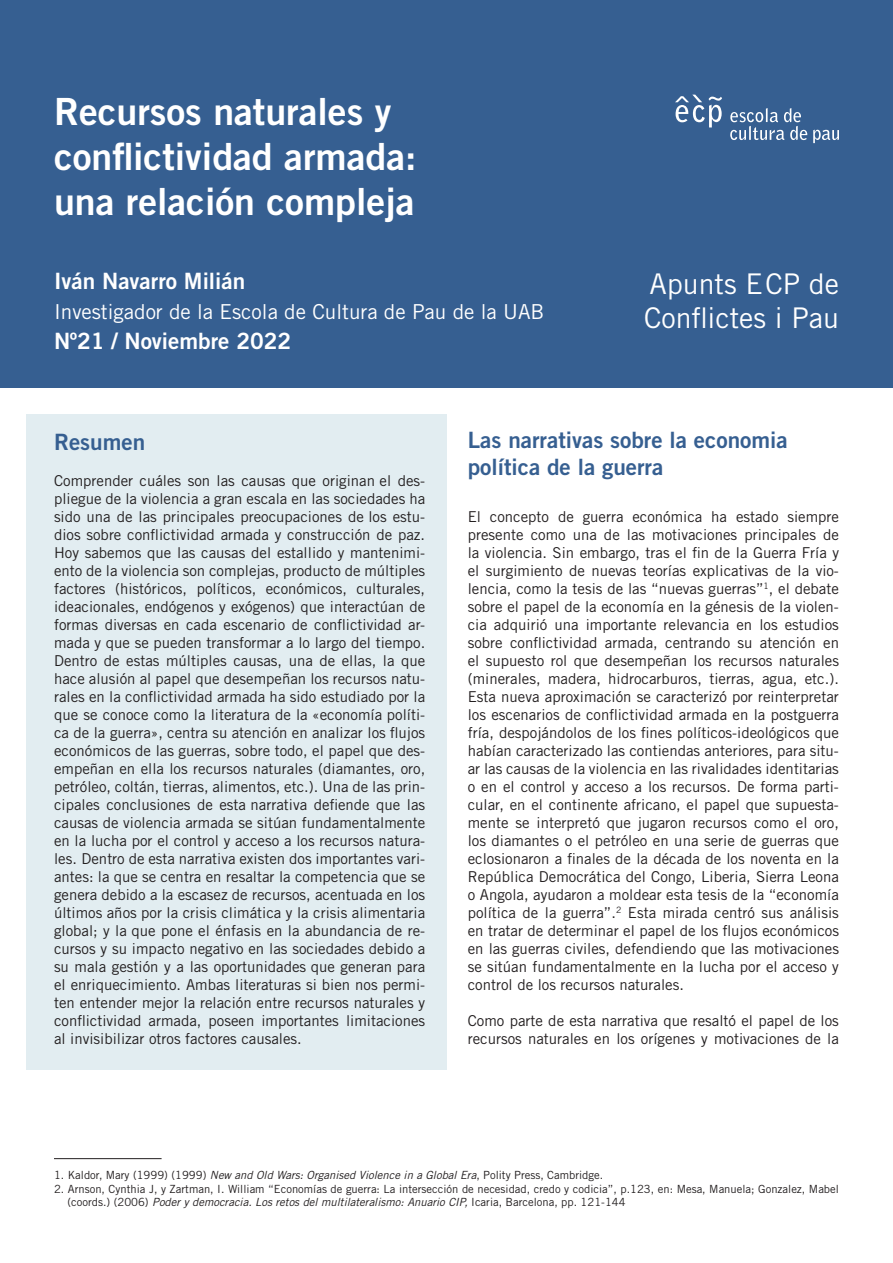
<style>
.page{position:relative;width:893px;height:1263px;background:#fff}
.page>*{position:absolute;margin:0;border:0;box-sizing:border-box;transform-origin:0 0}
.t1{font:37.5px "Trade Gothic LT Std Bd 2";color:#fff}
.t2{font:28.5px "Trade Gothic LT Std";color:#fff}
.Normal__Web{font:22.5px/27px "Trade Gothic LT Std Bd 2";color:#365f91}
.t3{font:22.5px "Trade Gothic LT Std Bd 2";color:#fff}
.t4{font:20.7px "Trade Gothic LT Std";color:#fff}
.t5{font:15px/18px "Trade Gothic LT Std";color:#231f20;text-align:justify}
.t6{font:11.25px/13.5px "Trade Gothic LT Std";color:#231f20}
.s1{font-style:italic}
</style>
<div class="page">
<div style="left:26px;top:414px;width:420px;height:655px;background:#e2edf1"></div>
<div style="left:0;top:0;width:893px;height:388px;background:#365f91"></div>
<svg style="left:813px;top:130px;width:26px;height:13px"></svg>
<svg style="left:730px;top:108px;width:77px;height:32px"></svg>
<svg style="left:675px;top:95px;width:47px;height:32px"></svg>
<hr style="left:54px;top:1158px;width:108px;height:1px;background:#231f20">
<p class="t1" style="left:54px;top:89px;width:339px">Recursos naturales y</p>
<p class="t1" style="left:54px;top:134px;width:364px">conflictividad armada:</p>
<p class="t1" style="left:54px;top:179px;width:362px">una relación compleja</p>
<p class="t3" style="left:54px;top:267px;width:193px">Iván Navarro Milián</p>
<p class="t4" style="left:54px;top:299px;width:492px">Investigador de la Escola de Cultura de Pau de la UAB</p>
<p class="t3" style="left:54px;top:327px;width:239px">Nº21 / Noviembre 2022</p>
<p class="t2" style="left:650px;top:267px;width:191px">Apunts ECP de</p>
<p class="t2" style="left:644px;top:301px;width:196px">Conflictes i Pau</p>
<p class="Normal__Web" style="left:54px;top:428px;width:93px">Resumen</p>
<p class="t5" style="left:54px;top:471px;width:373px">Comprender cuáles son las causas que originan el des&shy;pliegue de la violencia a gran escala en las sociedades ha sido una de las principales preocupaciones de los estu&shy;dios sobre conflictividad armada y construcción de paz.<br>Hoy sabemos que las causas del estallido y mantenimi&shy;ento de la violencia son complejas, producto de múltiples factores (históricos, políticos, económicos, culturales, ideacionales, endógenos y exógenos) que interactúan de formas diversas en cada escenario de conflictividad ar&shy;mada y que se pueden transformar a lo largo del tiempo.<br>Dentro de estas múltiples causas, una de ellas, la que hace alusión al papel que desempeñan los recursos natu&shy;rales en la conflictividad armada ha sido estudiado por la que se conoce como la literatura de la «economía políti&shy;ca de la guerra», centra su atención en analizar los flujos económicos de las guerras, sobre todo, el papel que des&shy;empeñan en ella los recursos naturales (diamantes, oro, petróleo, coltán, tierras, alimentos, etc.). Una de las prin&shy;cipales conclusiones de esta narrativa defiende que las causas de violencia armada se sitúan fundamentalmente en la lucha por el control y acceso a los recursos natura&shy;les. Dentro de esta narrativa existen dos importantes vari&shy;antes: la que se centra en resaltar la competencia que se genera debido a la escasez de recursos, acentuada en los últimos años por la crisis climática y la crisis alimentaria global; y la que pone el énfasis en la abundancia de re&shy;cursos y su impacto negativo en las sociedades debido a su mala gestión y a las oportunidades que generan para el enriquecimiento. Ambas literaturas si bien nos permi&shy;ten entender mejor la relación entre recursos naturales y conflictividad armada, poseen importantes limitaciones al invisibilizar otros factores causales.</p>
<p class="Normal__Web" style="left:468px;top:426px;width:321px">Las narrativas sobre la economia política de la guerra</p>
<p class="t5" style="left:468px;top:507px;width:373px">El concepto de guerra económica ha estado siempre presente como una de las motivaciones principales de la violencia. Sin embargo, tras el fin de la Guerra Fría y el surgimiento de nuevas teorías explicativas de la vio&shy;lencia, como la tesis de las “nuevas guerras”<sup>1</sup>, el debate sobre el papel de la economía en la génesis de la violen&shy;cia adquirió una importante relevancia en los estudios sobre conflictividad armada, centrando su atención en el supuesto rol que desempeñan los recursos naturales (minerales, madera, hidrocarburos, tierras, agua, etc.).<br>Esta nueva aproximación se caracterizó por reinterpretar los escenarios de conflictividad armada en la postguerra fría, despojándolos de los fines políticos-ideológicos que habían caracterizado las contiendas anteriores, para situ&shy;ar las causas de la violencia en las rivalidades identitarias o en el control y acceso a los recursos. De forma parti&shy;cular, en el continente africano, el papel que supuesta&shy;mente se interpretó que jugaron recursos como el oro, los diamantes o el petróleo en una serie de guerras que eclosionaron a finales de la década de los noventa en la República Democrática del Congo, Liberia, Sierra Leona o Angola, ayudaron a moldear esta tesis de la “economía política de la guerra”.<sup>2</sup> Esta mirada centró sus análisis en tratar de determinar el papel de los flujos económicos en las guerras civiles, defendiendo que las motivaciones se sitúan fundamentalmente en la lucha por el acceso y control de los recursos naturales.</p>
<p class="t5" style="left:468px;top:1011px;width:373px">Como parte de esta narrativa que resaltó el papel de los recursos naturales en los orígenes y motivaciones de la</p>
<p class="t6" style="left:54px;top:1168px;width:551px">1. Kaldor, Mary (1999) (1999) <span class="s1">New and Old Wars: Organised Violence in a Global Era</span>, Polity Press, Cambridge.</p>
<p class="t6" style="left:68px;top:1182px;width:773px;text-indent:-14px">2. Arnson, Cynthia J, y Zartman, I. William “Economías de guerra: La intersección de necesidad, credo y codicia”, p.123, en: Mesa, Manuela; Gonzalez, Mabel (coords.) (2006) <span class="s1">Poder y democracia. Los retos del multilateralismo: Anuario CIP,</span> Icaria, Barcelona, pp. 121-144</p>
</div>
